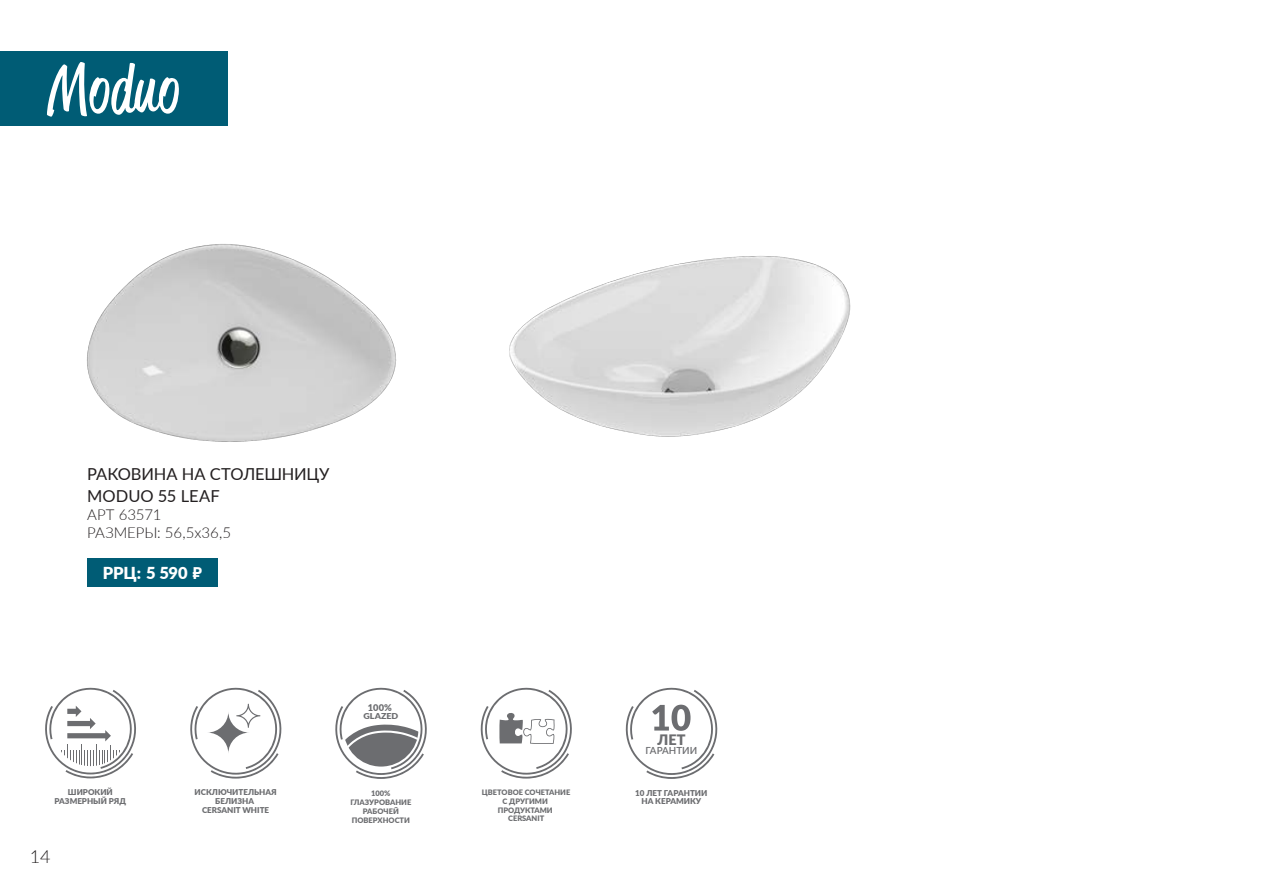
<style>
.page{position:relative;width:1263px;height:893px;background:#fff}
.page>*{position:absolute;margin:0;border:0;box-sizing:border-box;transform-origin:0 0}
.t1{font:300 18px "Lato";color:#231f20}
.Text_table{font:16.5px/21.6px "Lato";letter-spacing:-.015em;color:#231f20}
.Text_table-2{font:900 16.5px "Lato";letter-spacing:-.01em;color:#fff}
.Text_table-3{font:300 15px "Lato";letter-spacing:-.005em;color:#231f20}
.t2{font:900 14.4px "Lato";color:#6c6d70}
.t3{font:600 9.75px "Lato";color:#6c6d70}
.t4{font:900 9.3px "Lato";color:#6c6d70}
.t5{font:900 8.1px/8.6px "Lato";color:#6c6d70;text-align:center}
.t6{font:900 8.1px "Lato";color:#6c6d70;scale:1.1 1}
.t7{font:900 7.95px/8.6px "Lato";color:#6c6d70;text-align:center}
.t8{font:900 7.5px/8.6px "Lato";color:#6c6d70;text-align:center}
.s1{font-family:"Arial";font-weight:700}
</style>
<div class="page">
<img style="left:87px;top:244px;width:310px;height:198px">
<img style="left:509px;top:256px;width:342px;height:181px">
<svg style="left:190px;top:688px;width:91px;height:91px"></svg>
<svg style="left:481px;top:688px;width:91px;height:91px"></svg>
<svg style="left:335px;top:688px;width:92px;height:91px"></svg>
<svg style="left:626px;top:688px;width:91px;height:91px"></svg>
<div style="left:0;top:51px;width:227px;height:75px;background:#005c75"></div>
<svg style="left:47px;top:62px;width:132px;height:55px"></svg>
<svg style="left:45px;top:688px;width:91px;height:91px"></svg>
<div style="left:87px;top:558px;width:131px;height:28px;background:#005c75"></div>
<p class="Text_table" style="left:87px;top:462px;width:244px">РАКОВИНА НА СТОЛЕШНИЦУ<br>MODUO 55 LEAF</p>
<p class="Text_table-3" style="left:87px;top:504px;width:76px">АРТ 63571</p>
<p class="Text_table-3" style="left:87px;top:522px;width:145px">РАЗМЕРЫ: 56,5х36,5</p>
<p class="Text_table-2" style="left:103px;top:560px;width:101px">РРЦ: 5 590 <span class="s1">₽</span></p>
<p class="t4" style="left:368px;top:700px;width:25px">100%</p>
<p class="t6" style="left:363px;top:710px;width:33px">GLAZED</p>
<p class="t2" style="left:657px;top:728px;width:29px">ЛЕТ</p>
<p class="t3" style="left:645px;top:743px;width:53px">ГАРАНТИИ</p>
<p class="t7" style="left:55px;top:787px;width:73px">ШИРОКИЙ<br>РАЗМЕРНЫЙ РЯД</p>
<p class="t1" style="left:30px;top:844px;width:22px">14</p>
<p class="t5" style="left:195px;top:788px;width:84px">ИСКЛЮЧИТЕЛЬНАЯ<br>БЕЛИЗНА<br>CERSANIT WHITE</p>
<p class="t8" style="left:482px;top:788px;width:90px">ЦВЕТОВОЕ СОЧЕТАНИЕ<br>С ДРУГИМИ<br>ПРОДУКТАМИ<br>CERSANIT</p>
<p class="t8" style="left:350px;top:788px;width:63px;line-height:9px">100%<br>ГЛАЗУРОВАНИЕ<br>РАБОЧЕЙ<br>ПОВЕРХНОСТИ</p>
<p class="t5" style="left:635px;top:788px;width:74px">10 ЛЕТ ГАРАНТИИ<br>НА КЕРАМИКУ</p>
</div>
